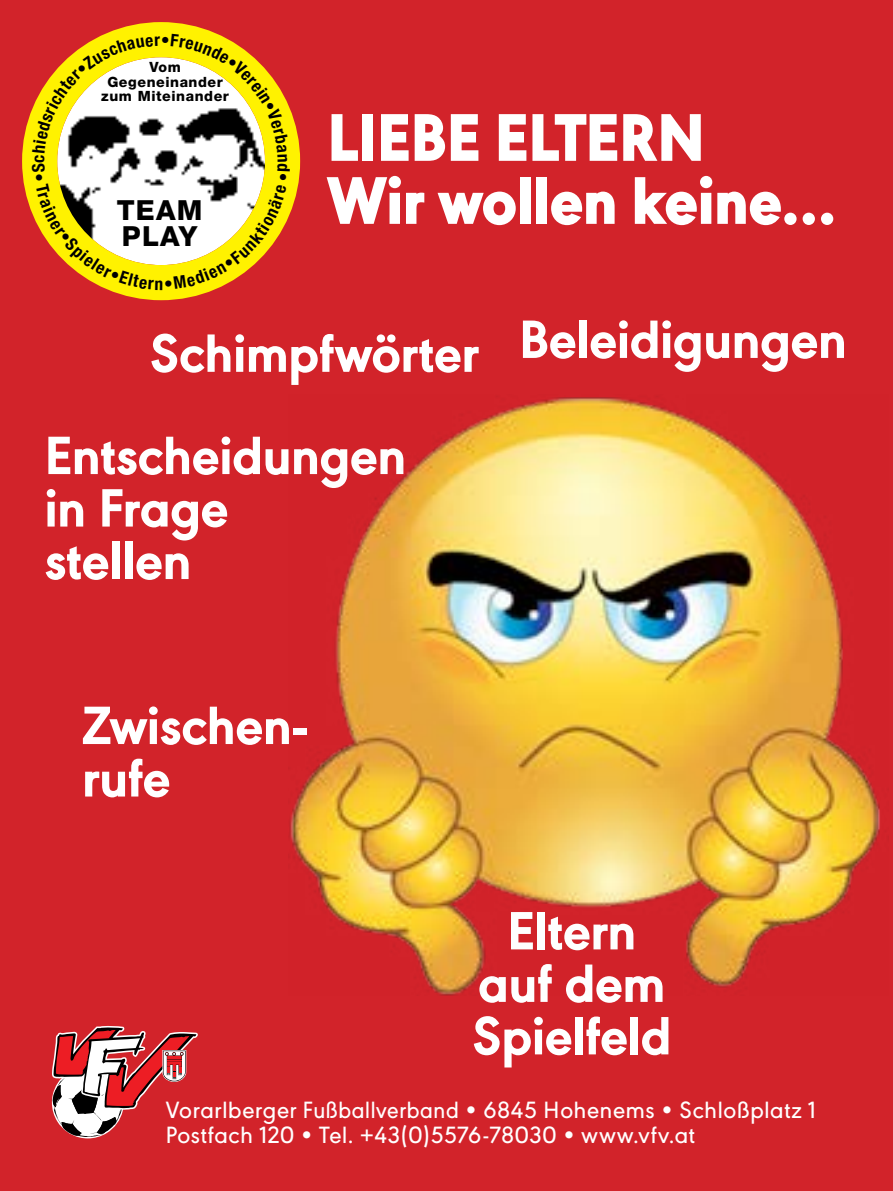
<style>
.page{position:relative;width:893px;height:1191px;background:#d2232a}
.page>*{position:absolute;margin:0;border:0;box-sizing:border-box;transform-origin:0 0}
.t1{font:900 70px/63px "URW Geometric";color:#fff;scale:.96 1}
.t2{font:800 56px/52.5px "URW Geometric";color:#fff}
.t3{font:800 27.65px/25.6px "Helvetica Neue LT Pro";letter-spacing:.04em;color:#000}
.t4{font:500 24.5px/24.5px "URW Geometric";letter-spacing:.03em;color:#fff}
.t5{font:800 14px/14px "Helvetica Neue LT Pro";letter-spacing:.04em;color:#000;text-align:center}
</style>
<div class="page">
<img style="left:289px;top:397px;width:591px;height:598px">
<svg style="left:22px;top:22px;width:278px;height:278px"></svg>
<svg style="left:51px;top:1025px;width:147px;height:113px"></svg>
<svg style="left:32px;top:34px;width:258px;height:256px;background:#e0c56f"></svg>
<p class="t5" style="left:101px;top:60px;width:129px">Vom<br>Gegeneinander zum Miteinander</p>
<p class="t3" style="left:117px;top:197px;width:87px">TEAM<br>PLAY</p>
<h1 class="t1" style="left:327px;top:102px;width:532px">LIEBE ELTERN<br>Wir wollen keine...</h1>
<h2 class="t2" style="left:150px;top:316px;width:698px">Schimpfwörter Beleidigungen</h2>
<h2 class="t2" style="left:45px;top:425px;width:363px">Entscheidungen in Frage<br>stellen</h2>
<h2 class="t2" style="left:82px;top:695px;width:227px">Zwischen&shy;rufe</h2>
<h2 class="t2" style="left:472px;top:901px;width:200px;text-align:center">Eltern auf dem<br>Spielfeld</h2>
<p class="t4" style="left:166px;top:1095px;width:651px">Vorarlberger Fußballverband • 6845 Hohenems • Schloßplatz 1<br>Postfach 120 • Tel. +43(0)5576-78030 • www.vfv.at</p>
</div>
